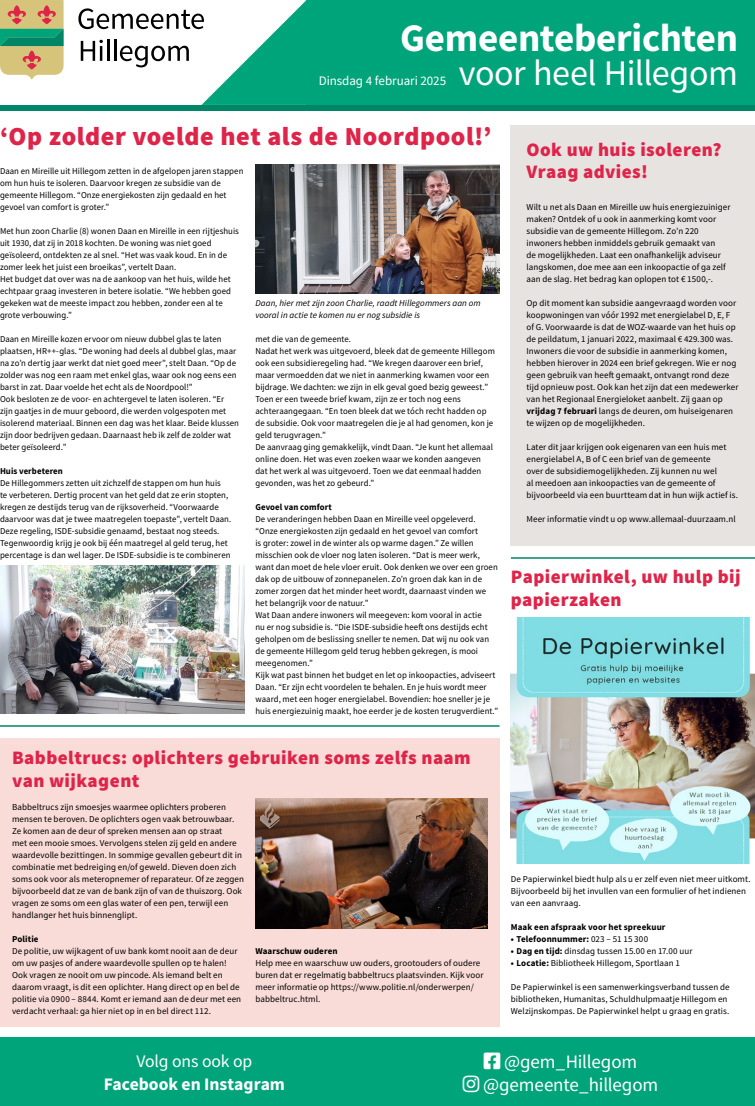
<style>
.page{position:relative;width:755px;height:1106px;background:#fff}
.page>*{position:absolute;margin:0;border:0;box-sizing:border-box;transform-origin:0 0}
.Redactie_-_Body{font:700 39px "Source Sans Pro";letter-spacing:-.005em;color:#fff}
.Redactie_-_Body-2{font:36px "Source Sans Pro";letter-spacing:-.015em;color:#fff}
.Redactie_-_B_Kop{font:900 26px "Source Sans Pro";letter-spacing:.02em;color:#df2449}
.Redactie_-_B_Kop-2{font:900 19px/22.8px "Source Sans Pro";letter-spacing:.025em;color:#df2449}
.Redactie_-_Body-3{font:19px "Source Sans Pro";letter-spacing:-.01em;color:#fff}
.Redactie_-_Body-4{font:700 17.6px "Source Sans Pro";color:#fff}
.Redactie_-_Body-5{font:17.6px "Source Sans Pro";letter-spacing:-.01em;color:#fff}
.Redactie_-_Body-6{font:13px "Source Sans Pro";letter-spacing:-.005em;color:#fff}
.Redactie_-_Body-7{font:9px/12px "Source Sans Pro";letter-spacing:.005em;color:#000}
.Redactie_-_Body-8{font:700 9px "Source Sans Pro";letter-spacing:.01em;color:#000}
.Redactie_-_Body-9{font:italic 9px/12px "Source Sans Pro";letter-spacing:.005em;color:#000}
.s1{font-weight:700}
.s2{font-weight:400}
</style>
<div class="page">
<div style="left:306px;top:0;width:448px;height:111px;background:#00a47a"></div>
<div style="left:0;top:105px;width:754px;height:6px;background:#008566"></div>
<svg style="left:78px;top:0;width:228px;height:105px"></svg>
<svg style="left:0;top:0;width:64px;height:79px;background:#abb07c"></svg>
<hr style="left:0;top:725px;width:499px;height:1px;background:#008566">
<img style="left:0;top:565px;width:244px;height:149px">
<div style="left:510px;top:126px;width:244px;height:420px;background:#e7e3e1"></div>
<div style="left:0;top:738px;width:499px;height:288px;background:#f9dcd8"></div>
<img style="left:255px;top:798px;width:232px;height:130px">
<hr style="left:510px;top:557px;width:244px;height:2px;background:#008566">
<img style="left:510px;top:617px;width:244px;height:246px">
<img style="left:255px;top:164px;width:244px;height:130px">
<div style="left:0;top:1037px;width:754px;height:69px;background:#00a47a"></div>
<p class="Redactie_-_Body" style="left:400px;top:12px;width:339px">Gemeenteberichten</p>
<p class="Redactie_-_Body-6" style="left:318px;top:72px;width:129px">Dinsdag 4 februari 2025</p>
<p class="Redactie_-_Body-2" style="left:458px;top:50px;width:280px">voor heel Hillegom</p>
<p class="Redactie_-_B_Kop" style="left:0;top:119px;width:493px">‘Op zolder voelde het als de Noordpool!’</p>
<p class="Redactie_-_Body-7" style="left:0;top:165px;width:245px">Daan en Mireille uit Hillegom zetten in de afgelopen jaren stappen om hun huis te isoleren. Daarvoor kregen ze subsidie van de gemeente Hillegom. “Onze energiekosten zijn gedaald en het gevoel van comfort is groter.”</p>
<p class="Redactie_-_Body-7" style="left:0;top:225px;width:240px">Met hun zoon Charlie (8) wonen Daan en Mireille in een rijtjeshuis uit 1930, dat zij in 2018 kochten. De woning was niet goed geïsoleerd, ontdekten ze al snel. “Het was vaak koud. En in de zomer leek het juist een broeikas”, vertelt Daan.</p>
<p class="Redactie_-_Body-7" style="left:0;top:273px;width:232px">Het budget dat over was na de aankoop van het huis, wilde het echtpaar graag investeren in betere isolatie. “We hebben goed gekeken wat de meeste impact zou hebben, zonder een al te grote verbouwing.”</p>
<p class="Redactie_-_Body-7" style="left:0;top:333px;width:238px">Daan en Mireille kozen ervoor om nieuw dubbel glas te laten plaatsen, HR++-glas. “De woning had deels al dubbel glas, maar na zo’n dertig jaar werkt dat niet goed meer”, stelt Daan. “Op de zolder was nog een raam met enkel glas, waar ook nog eens een barst in zat. Daar voelde het echt als de Noordpool!”</p>
<p class="Redactie_-_Body-7" style="left:0;top:393px;width:240px">Ook besloten ze de voor- en achtergevel te laten isoleren. “Er zijn gaatjes in de muur geboord, die werden volgespoten met isolerend materiaal. Binnen een dag was het klaar. Beide klussen zijn door bedrijven gedaan. Daarnaast heb ik zelf de zolder wat beter geïsoleerd.”</p>
<p class="Redactie_-_Body-8" style="left:0;top:465px;width:64px">Huis verbeteren</p>
<p class="Redactie_-_Body-7" style="left:0;top:477px;width:233px">De Hillegommers zetten uit zichzelf de stappen om hun huis<br>te verbeteren. Dertig procent van het geld dat ze erin stopten, kregen ze destijds terug van de rijksoverheid. “Voorwaarde daarvoor was dat je twee maatregelen toepaste”, vertelt Daan.<br>Deze regeling, ISDE-subsidie genaamd, bestaat nog steeds.<br>Tegenwoordig krijg je ook bij één maatregel al geld terug, het percentage is dan wel lager. De ISDE-subsidie is te combineren</p>
<p class="Redactie_-_B_Kop-2" style="left:526px;top:137px;width:196px">Ook uw huis isoleren?<br>Vraag advies!</p>
<p class="Redactie_-_Body-7" style="left:526px;top:201px;width:205px">Wilt u net als Daan en Mireille uw huis energiezuiniger maken? Ontdek of u ook in aanmerking komt voor subsidie van de gemeente Hillegom. Zo’n 220 inwoners hebben inmiddels gebruik gemaakt van<br>de mogelijkheden. Laat een onafhankelijk adviseur langskomen, doe mee aan een inkoopactie of ga zelf aan de slag. Het bedrag kan oplopen tot € 1500,-.</p>
<p class="Redactie_-_Body-7" style="left:526px;top:297px;width:211px">Op dit moment kan subsidie aangevraagd worden voor koopwoningen van vóór 1992 met energielabel D, E, F of G. Voorwaarde is dat de WOZ-waarde van het huis op de peildatum, 1 januari 2022, maximaal € 429.300 was.</p>
<p class="Redactie_-_Body-7" style="left:526px;top:345px;width:213px">Inwoners die voor de subsidie in aanmerking komen, hebben hierover in 2024 een brief gekregen. Wie er nog geen gebruik van heeft gemaakt, ontvangt rond deze tijd opnieuw post. Ook kan het zijn dat een medewerker van het Regionaal Energieloket aanbelt. Zij gaan op <span class="s1">vrijdag 7 februari</span> langs de deuren, om huiseigenaren te wijzen op de mogelijkheden.</p>
<p class="Redactie_-_Body-7" style="left:526px;top:441px;width:213px">Later dit jaar krijgen ook eigenaren van een huis met energielabel A, B of C een brief van de gemeente<br>over de subsidiemogelijkheden. Zij kunnen nu wel<br>al meedoen aan inkoopacties van de gemeente of bijvoorbeeld via een buurtteam dat in hun wijk actief is.</p>
<p class="Redactie_-_Body-7" style="left:526px;top:513px;width:210px">Meer informatie vindt u op www.allemaal-duurzaam.nl</p>
<p class="Redactie_-_Body-9" style="left:255px;top:297px;width:226px">Daan, hier met zijn zoon Charlie, raadt Hillegommers aan om vooral in actie te komen nu er nog subsidie is</p>
<p class="Redactie_-_Body-7" style="left:255px;top:333px;width:97px">met die van de gemeente.</p>
<p class="Redactie_-_Body-7" style="left:255px;top:345px;width:241px">Nadat het werk was uitgevoerd, bleek dat de gemeente Hillegom ook een subsidieregeling had. “We kregen daarover een brief, maar vermoedden dat we niet in aanmerking kwamen voor een bijdrage. We dachten: we zijn in elk geval goed bezig geweest.”</p>
<p class="Redactie_-_Body-7" style="left:255px;top:393px;width:239px">Toen er een tweede brief kwam, zijn ze er toch nog eens achteraangegaan. “En toen bleek dat we tóch recht hadden op de subsidie. Ook voor maatregelen die je al had genomen, kon je geld terugvragen.”</p>
<p class="Redactie_-_Body-7" style="left:255px;top:441px;width:239px">De aanvraag ging gemakkelijk, vindt Daan. “Je kunt het allemaal online doen. Het was even zoeken waar we konden aangeven dat het werk al was uitgevoerd. Toen we dat eenmaal hadden gevonden, was het zo gebeurd.”</p>
<p class="Redactie_-_Body-8" style="left:255px;top:501px;width:78px">Gevoel van comfort</p>
<p class="Redactie_-_Body-7" style="left:255px;top:513px;width:244px">De veranderingen hebben Daan en Mireille veel opgeleverd. “Onze energiekosten zijn gedaald en het gevoel van comfort<br>is groter: zowel in de winter als op warme dagen.” Ze willen misschien ook de vloer nog laten isoleren. “Dat is meer werk, want dan moet de hele vloer eruit. Ook denken we over een groen dak op de uitbouw of zonnepanelen. Zo’n groen dak kan in de zomer zorgen dat het minder heet wordt, daarnaast vinden we het belangrijk voor de natuur.”</p>
<p class="Redactie_-_Body-7" style="left:255px;top:609px;width:235px">Wat Daan andere inwoners wil meegeven: kom vooral in actie nu er nog subsidie is. “Die ISDE-subsidie heeft ons destijds echt geholpen om de beslissing sneller te nemen. Dat wij nu ook van de gemeente Hillegom geld terug hebben gekregen, is mooi meegenomen.”</p>
<p class="Redactie_-_Body-7" style="left:255px;top:669px;width:244px">Kijk wat past binnen het budget en let op inkoopacties, adviseert Daan. “Er zijn echt voordelen te behalen. En je huis wordt meer waard, met een hoger energielabel. Bovendien: hoe sneller je je huis energiezuinig maakt, hoe eerder je de kosten terugverdient.”</p>
<p class="Redactie_-_B_Kop-2" style="left:510px;top:565px;width:231px">Papierwinkel, uw hulp bij papierzaken</p>
<p class="Redactie_-_B_Kop-2" style="left:12px;top:746px;width:460px">Babbeltrucs: oplichters gebruiken soms zelfs naam van wijkagent</p>
<p class="Redactie_-_Body-7" style="left:12px;top:801px;width:233px">Babbeltrucs zijn smoesjes waarmee oplichters proberen mensen te beroven. De oplichters ogen vaak betrouwbaar.<br>Ze komen aan de deur of spreken mensen aan op straat<br>met een mooie smoes. Vervolgens stelen zij geld en andere waardevolle bezittingen. In sommige gevallen gebeurt dit in combinatie met bedreiging en/of geweld. Dieven doen zich soms ook voor als meteropnemer of reparateur. Of ze zeggen bijvoorbeeld dat ze van de bank zijn of van de thuiszorg. Ook vragen ze soms om een glas water of een pen, terwijl een handlanger het huis binnenglipt.</p>
<p class="Redactie_-_Body-8" style="left:12px;top:933px;width:28px">Politie</p>
<p class="Redactie_-_Body-7" style="left:12px;top:945px;width:230px">De politie, uw wijkagent of uw bank komt nooit aan de deur om uw pasjes of andere waardevolle spullen op te halen!<br>Ook vragen ze nooit om uw pincode. Als iemand belt en daarom vraagt, is dit een oplichter. Hang direct op en bel de politie via 0900 – 8844. Komt er iemand aan de deur met een verdacht verhaal: ga hier niet op in en bel direct 112.</p>
<p class="Redactie_-_Body-8" style="left:255px;top:945px;width:84px">Waarschuw ouderen</p>
<p class="Redactie_-_Body-7" style="left:255px;top:957px;width:229px">Help mee en waarschuw uw ouders, grootouders of oudere buren dat er regelmatig babbeltrucs plaatsvinden. Kijk voor meer informatie op https://www.politie.nl/onderwerpen/ babbeltruc.html.</p>
<p class="Redactie_-_Body-7" style="left:510px;top:873px;width:241px">De Papierwinkel biedt hulp als u er zelf even niet meer uitkomt.<br>Bijvoorbeeld bij het invullen van een formulier of het indienen van een aanvraag.</p>
<p class="Redactie_-_Body-8" style="left:510px;top:921px;width:156px">Maak een afspraak voor het spreekuur</p>
<p class="Redactie_-_Body-8" style="left:510px;top:933px;width:139px">• Telefoonnummer: <span class="s2">023 – 51 15 300</span></p>
<p class="Redactie_-_Body-7" style="left:510px;top:945px;width:183px"><span class="s1">• Dag en tijd:</span> dinsdag tussen 15.00 en 17.00 uur</p>
<p class="Redactie_-_Body-7" style="left:510px;top:957px;width:170px"><span class="s1">• Locatie:</span> Bibliotheek Hillegom, Sportlaan 1</p>
<p class="Redactie_-_Body-7" style="left:510px;top:981px;width:220px">De Papierwinkel is een samenwerkingsverband tussen de bibliotheken, Humanitas, Schuldhulpmaatje Hillegom en<br>Welzijnskompas. De Papierwinkel helpt u graag en gratis.</p>
<p class="Redactie_-_Body-5" style="left:136px;top:1049px;width:117px">Volg ons ook op</p>
<p class="Redactie_-_Body-4" style="left:104px;top:1072px;width:182px">Facebook en Instagram</p>
<p class="Redactie_-_Body-3" style="left:503px;top:1050px;width:134px">@gem_Hillegom</p>
<p class="Redactie_-_Body-3" style="left:482px;top:1073px;width:176px">@gemeente_hillegom</p>
</div>
